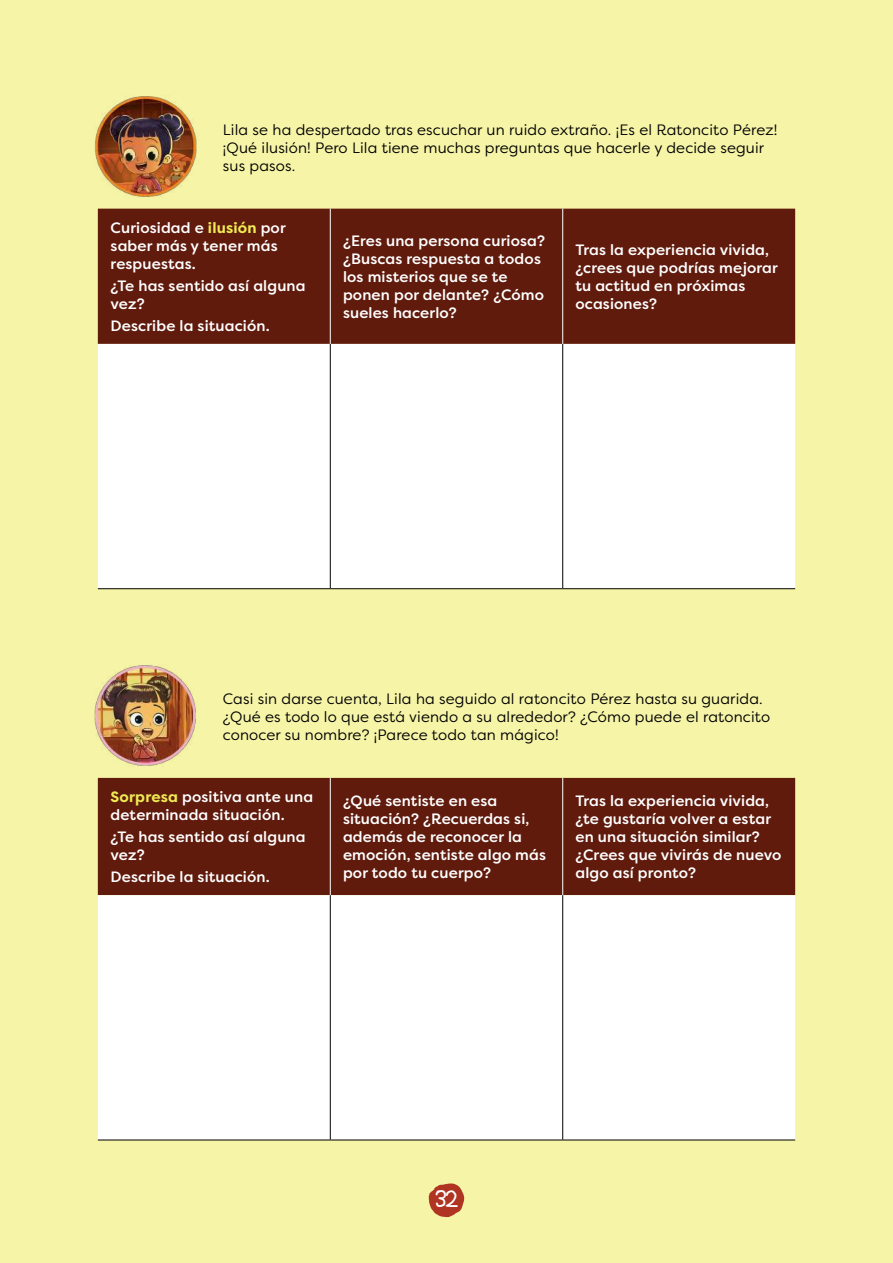
<style>
.page{position:relative;width:893px;height:1263px;background:#f6f4a7}
.page>*{position:absolute;margin:0;border:0;box-sizing:border-box;transform-origin:0 0}
.t1{font:24px "Halogen";color:#fff}
.t2{font:500 15px/18px "Filson Pro";letter-spacing:.01em;color:#fff}
.t3{font:15px/18px "Filson Pro";letter-spacing:.01em;color:#000}
.s1{font-weight:700;color:#efea54}
</style>
<div class="page">
<div style="left:98px;top:209px;width:697px;height:135px;background:#601b0d"></div>
<div style="left:98px;top:344px;width:697px;height:244px;background:#fff"></div>
<hr style="left:330px;top:209px;width:1px;height:135px;background:#fff">
<hr style="left:562px;top:209px;width:1px;height:135px;background:#fff">
<hr style="left:330px;top:344px;width:1px;height:244px;background:#000">
<hr style="left:562px;top:344px;width:1px;height:244px;background:#000">
<hr style="left:98px;top:588px;width:232px;height:1px;background:#000">
<hr style="left:330px;top:588px;width:233px;height:1px;background:#000">
<hr style="left:563px;top:588px;width:232px;height:1px;background:#000">
<div style="left:98px;top:778px;width:697px;height:117px;background:#601b0d"></div>
<div style="left:98px;top:895px;width:697px;height:244px;background:#fff"></div>
<hr style="left:330px;top:778px;width:1px;height:117px;background:#fff">
<hr style="left:562px;top:778px;width:1px;height:117px;background:#fff">
<hr style="left:330px;top:895px;width:1px;height:244px;background:#000">
<hr style="left:562px;top:895px;width:1px;height:244px;background:#000">
<hr style="left:98px;top:1139px;width:232px;height:1px;background:#000">
<hr style="left:330px;top:1139px;width:233px;height:1px;background:#000">
<hr style="left:563px;top:1139px;width:232px;height:1px;background:#000">
<img style="left:95px;top:96px;width:102px;height:101px">
<img style="left:94px;top:665px;width:102px;height:102px">
<svg style="left:429px;top:1183px;width:35px;height:34px"></svg>
<p class="t3" style="left:223px;top:121px;width:556px">Lila se ha despertado tras escuchar un ruido extraño. ¡Es el Ratoncito Pérez! ¡Qué ilusión! Pero Lila tiene muchas preguntas que hacerle y decide seguir sus pasos.</p>
<p class="t2" style="left:111px;top:218px;width:177px">Curiosidad e <span class="s1">ilusión</span> por saber más y tener más respuestas.</p>
<p class="t2" style="left:111px;top:276px;width:197px">¿Te has sentido así alguna vez?</p>
<p class="t2" style="left:111px;top:317px;width:161px">Describe la situación.</p>
<p class="t2" style="left:343px;top:231px;width:204px">¿Eres una persona curiosa? ¿Buscas respuesta a todos los misterios que se te ponen por delante? ¿Cómo sueles hacerlo?</p>
<p class="t2" style="left:575px;top:240px;width:204px">Tras la experiencia vivida, ¿crees que podrías mejorar tu actitud en próximas ocasiones?</p>
<p class="t3" style="left:223px;top:690px;width:549px">Casi sin darse cuenta, Lila ha seguido al ratoncito Pérez hasta su guarida. ¿Qué es todo lo que está viendo a su alrededor? ¿Cómo puede el ratoncito conocer su nombre? ¡Parece todo tan mágico!</p>
<p class="t2" style="left:111px;top:787px;width:204px"><span class="s1">Sorpresa</span> positiva ante una determinada situación.</p>
<p class="t2" style="left:111px;top:828px;width:197px">¿Te has sentido así alguna vez?</p>
<p class="t2" style="left:111px;top:868px;width:161px">Describe la situación.</p>
<p class="t2" style="left:343px;top:792px;width:205px">¿Qué sentiste en esa situación? ¿Recuerdas si, además de reconocer la emoción, sentiste algo más por todo tu cuerpo?</p>
<p class="t2" style="left:575px;top:792px;width:207px">Tras la experiencia vivida, ¿te gustaría volver a estar en una situación similar? ¿Crees que vivirás de nuevo algo así pronto?</p>
<h1 class="t1" style="left:434px;top:1184px;width:27px">32</h1>
</div>
